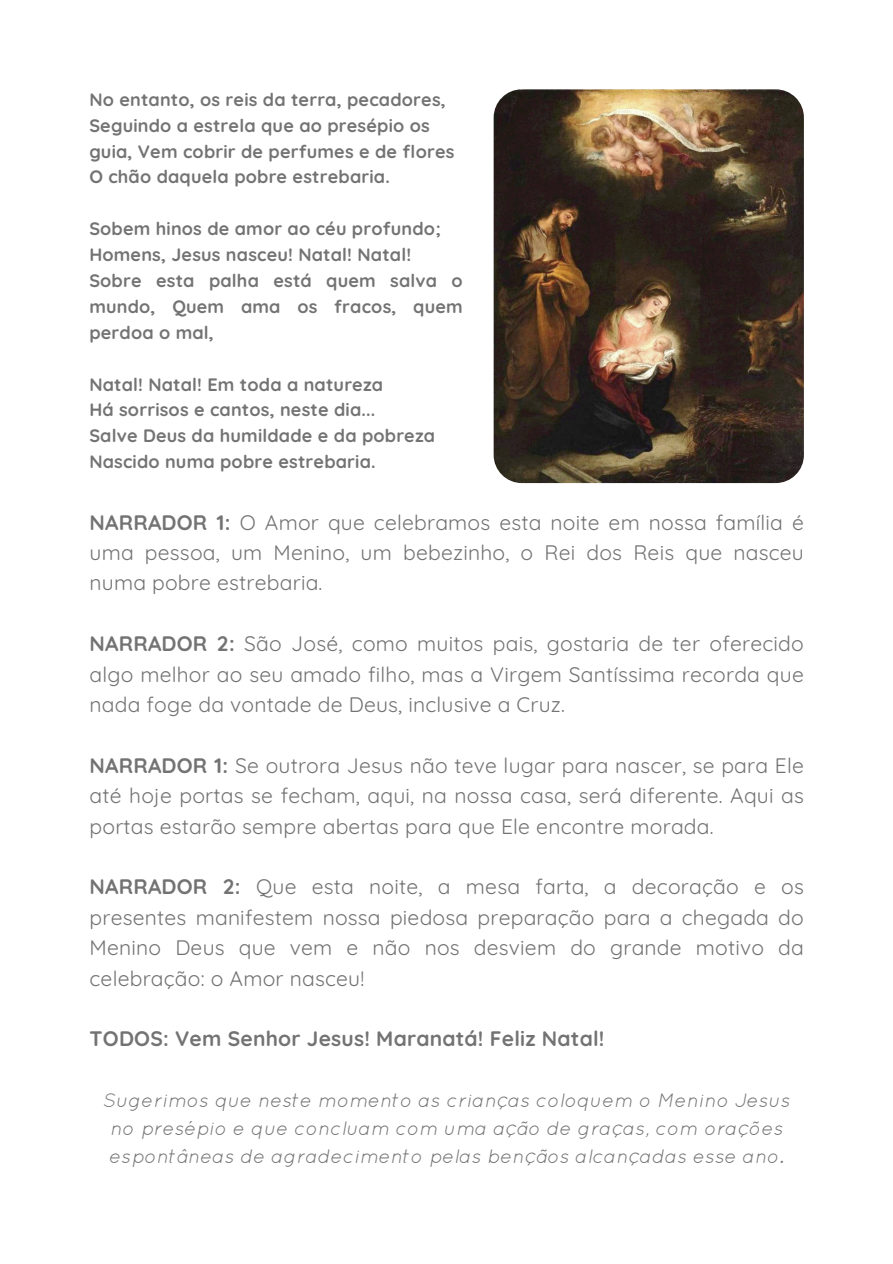
<style>
.page{position:relative;width:893px;height:1264px;background:#fff}
.page>*{position:absolute;margin:0;border:0;box-sizing:border-box;transform-origin:0 0}
.t1{font:21px/30.3px "Quicksand";letter-spacing:.01em;color:#737373;text-align:justify}
.t2{font:700 21px "Quicksand";letter-spacing:.01em;color:#737373}
.t3{font:italic 19.5px/28.2px "Quicksand";letter-spacing:.01em;color:#737373;text-align:center}
.t4{font:700 18px/25.8px "Quicksand";letter-spacing:.01em;color:#737373}
.s1{font-weight:700}
</style>
<div class="page">
<img style="left:493px;top:89px;width:310px;height:394px">
<p class="t4" style="left:89px;top:86px;width:366px">No entanto, os reis da terra, pecadores,<br>Seguindo a estrela que ao presépio os guia, Vem cobrir de perfumes e de flores</p>
<p class="t4" style="left:89px;top:164px;width:302px">O chão daquela pobre estrebaria.</p>
<p class="t4" style="left:89px;top:215px;width:353px">Sobem hinos de amor ao céu profundo;<br>Homens, Jesus nasceu! Natal! Natal!</p>
<p class="t4" style="left:89px;top:267px;width:375px;text-align:justify">Sobre esta palha está quem salva o mundo, Quem ama os fracos, quem perdoa o mal,</p>
<p class="t4" style="left:89px;top:371px;width:295px">Natal! Natal! Em toda a natureza</p>
<p class="t4" style="left:89px;top:397px;width:287px">Há sorrisos e cantos, neste dia...</p>
<p class="t4" style="left:89px;top:422px;width:347px">Salve Deus da humildade e da pobreza<br>Nascido numa pobre estrebaria.</p>
<p class="t1" style="left:89px;top:506px;width:715px"><span class="s1">NARRADOR 1:</span> O Amor que celebramos esta noite em nossa família é uma pessoa, um Menino, um bebezinho, o Rei dos Reis que nasceu numa pobre estrebaria.</p>
<p class="t1" style="left:89px;top:628px;width:715px"><span class="s1">NARRADOR 2:</span> São José, como muitos pais, gostaria de ter oferecido algo melhor ao seu amado filho, mas a Virgem Santíssima recorda que nada foge da vontade de Deus, inclusive a Cruz.</p>
<p class="t1" style="left:89px;top:749px;width:715px"><span class="s1">NARRADOR 1:</span> Se outrora Jesus não teve lugar para nascer, se para Ele até hoje portas se fecham, aqui, na nossa casa, será diferente. Aqui as portas estarão sempre abertas para que Ele encontre morada.</p>
<p class="t1" style="left:89px;top:871px;width:715px"><span class="s1">NARRADOR 2:</span> Que esta noite, a mesa farta, a decoração e os presentes manifestem nossa piedosa preparação para a chegada do Menino Deus que vem e não nos desviem do grande motivo da celebração: o Amor nasceu!</p>
<p class="t2" style="left:89px;top:1025px;width:516px">TODOS: Vem Senhor Jesus! Maranatá! Feliz Natal!</p>
<p class="t3" style="left:103px;top:1085px;width:688px">Sugerimos que neste momento as crianças coloquem o Menino Jesus no presépio e que concluam com uma ação de graças, com orações espontâneas de agradecimento pelas bençãos alcançadas esse ano.</p>
</div>
